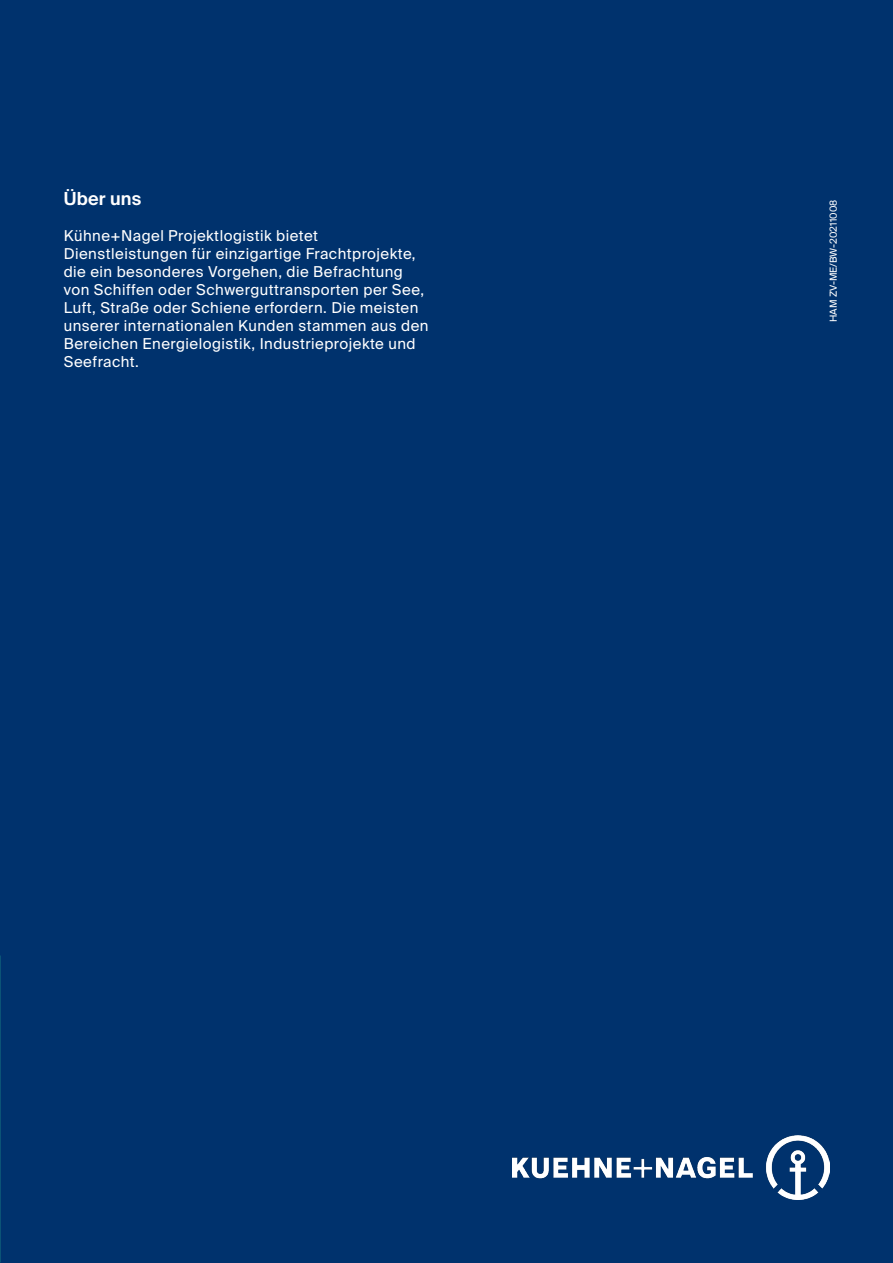
<style>
.page{position:relative;width:893px;height:1263px;background:#00326d}
.page>*{position:absolute;margin:0;border:0;box-sizing:border-box;transform-origin:0 0}
._1_5_x___12pt{font:600 18px "Suisse Intl";letter-spacing:.01em;color:#fff}
._1_5_x___12pt-2{font:15px/18px "Suisse Intl";letter-spacing:.03em;color:#fff}
.KN_Size_0_5{font:9.75px "Suisse Intl";color:#fff}
</style>
<div class="page">
<img style="left:512px;top:1136px;width:317px;height:63px">
<p class="_1_5_x___12pt" style="left:64px;top:189px;width:79px">Über uns</p>
<p class="_1_5_x___12pt-2" style="left:64px;top:227px;width:366px">Kühne+Nagel Projektlogistik bietet Dienstleistungen für einzigartige Frachtprojekte, die ein besonderes Vorgehen, die Befrachtung von Schiffen oder Schwerguttransporten per See, Luft, Straße oder Schiene erfordern. Die meisten unserer internationalen Kunden stammen aus den Bereichen Energielogistik, Industrieprojekte und Seefracht.</p>
<p class="KN_Size_0_5" style="left:828px;top:322px;width:124px;rotate:-90deg">HAM ZV-ME/BW-20211008</p>
</div>
